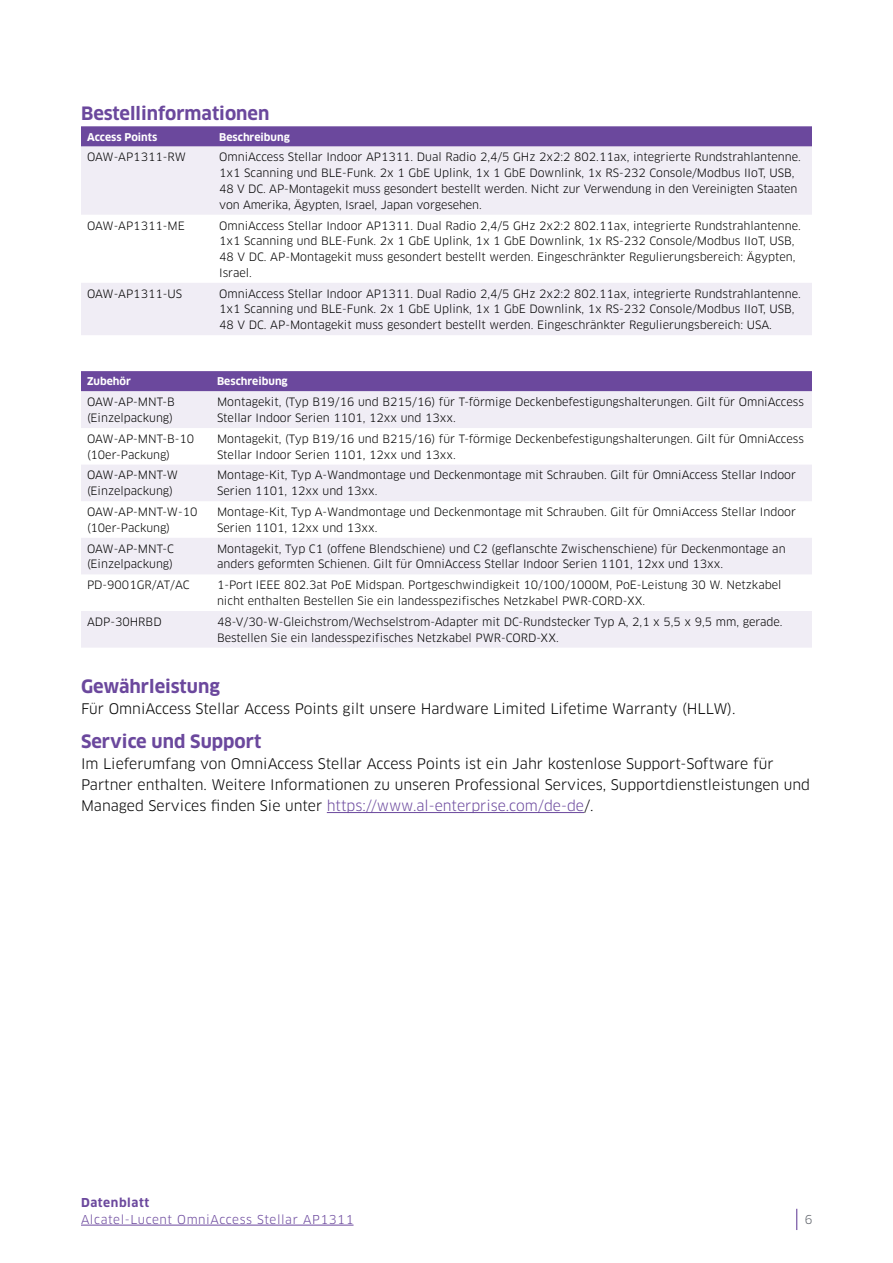
<style>
.page{position:relative;width:893px;height:1263px;background:#fff}
.page>*{position:absolute;margin:0;border:0;box-sizing:border-box;transform-origin:0 0}
.t1{font:700 18px "Clan OT";color:#6b489d}
.t2{font:14.25px/21px "Clan OT";color:#000}
.t3{font:12px "Clan OT";letter-spacing:.05em;color:#6b489d}
.t4{font:700 12px "Clan OT";letter-spacing:.05em;color:#6b489d}
.t5{font:12px "Clan OT";color:#5f636a}
.t6{font:11.25px/15.8px "Clan OT";color:#000}
.t7{font:700 10.5px "Clan OT";color:#fff}
.s1{color:#6b489d}
</style>
<div class="page">
<svg style="left:796px;top:1209px;width:1px;height:21px"></svg>
<hr style="left:81px;top:1225px;width:273px;height:1px;background:#6b489d">
<hr style="left:327px;top:812px;width:257px;height:1px;background:#6b489d">
<svg style="left:81px;top:126px;width:731px;height:21px;background:#7150a1"></svg>
<svg style="left:81px;top:147px;width:731px;height:188px;fill:#f0edf5"></svg>
<div style="left:81px;top:371px;width:731px;height:20px;background:#6b489d"></div>
<svg style="left:81px;top:391px;width:731px;height:257px;fill:#f0edf5"></svg>
<h1 class="t1" style="left:81px;top:103px;width:190px">Bestellinformationen</h1>
<p class="t7" style="left:87px;top:131px;width:72px">Access Points</p>
<p class="t7" style="left:219px;top:131px;width:72px">Beschreibung</p>
<p class="t6" style="left:87px;top:149px;width:100px">OAW-AP1311-RW</p>
<p class="t6" style="left:219px;top:149px;width:583px">OmniAccess Stellar Indoor AP1311. Dual Radio 2,4/5 GHz 2x2:2 802.11ax, integrierte Rundstrahlantenne.<br>1x1 Scanning und BLE-Funk. 2x 1 GbE Uplink, 1x 1 GbE Downlink, 1x RS-232 Console/Modbus IIoT, USB, 48 V DC. AP-Montagekit muss gesondert bestellt werden. Nicht zur Verwendung in den Vereinigten Staaten von Amerika, Ägypten, Israel, Japan vorgesehen.</p>
<p class="t6" style="left:87px;top:218px;width:99px">OAW-AP1311-ME</p>
<p class="t6" style="left:219px;top:218px;width:583px">OmniAccess Stellar Indoor AP1311. Dual Radio 2,4/5 GHz 2x2:2 802.11ax, integrierte Rundstrahlantenne.<br>1x1 Scanning und BLE-Funk. 2x 1 GbE Uplink, 1x 1 GbE Downlink, 1x RS-232 Console/Modbus IIoT, USB, 48 V DC. AP-Montagekit muss gesondert bestellt werden. Eingeschränkter Regulierungsbereich: Ägypten, Israel.</p>
<p class="t6" style="left:87px;top:286px;width:97px">OAW-AP1311-US</p>
<p class="t6" style="left:219px;top:286px;width:583px">OmniAccess Stellar Indoor AP1311. Dual Radio 2,4/5 GHz 2x2:2 802.11ax, integrierte Rundstrahlantenne.<br>1x1 Scanning und BLE-Funk. 2x 1 GbE Uplink, 1x 1 GbE Downlink, 1x RS-232 Console/Modbus IIoT, USB,<br>48 V DC. AP-Montagekit muss gesondert bestellt werden. Eingeschränkter Regulierungsbereich: USA.</p>
<p class="t7" style="left:87px;top:375px;width:45px">Zubehör</p>
<p class="t7" style="left:217px;top:375px;width:72px">Beschreibung</p>
<p class="t6" style="left:87px;top:394px;width:89px">OAW-AP-MNT-B (Einzelpackung)</p>
<p class="t6" style="left:217px;top:394px;width:588px">Montagekit, (Typ B19/16 und B215/16) für T-förmige Deckenbefestigungshalterungen. Gilt für OmniAccess<br>Stellar Indoor Serien 1101, 12xx und 13xx.</p>
<p class="t6" style="left:87px;top:431px;width:109px">OAW-AP-MNT-B-10 (10er-Packung)</p>
<p class="t6" style="left:217px;top:431px;width:588px">Montagekit, (Typ B19/16 und B215/16) für T-förmige Deckenbefestigungshalterungen. Gilt für OmniAccess<br>Stellar Indoor Serien 1101, 12xx und 13xx.</p>
<p class="t6" style="left:87px;top:467px;width:93px">OAW-AP-MNT-W (Einzelpackung)</p>
<p class="t6" style="left:217px;top:467px;width:580px">Montage-Kit, Typ A-Wandmontage und Deckenmontage mit Schrauben. Gilt für OmniAccess Stellar Indoor<br>Serien 1101, 12xx und 13xx.</p>
<p class="t6" style="left:87px;top:504px;width:112px">OAW-AP-MNT-W-10 (10er-Packung)</p>
<p class="t6" style="left:217px;top:504px;width:580px">Montage-Kit, Typ A-Wandmontage und Deckenmontage mit Schrauben. Gilt für OmniAccess Stellar Indoor<br>Serien 1101, 12xx und 13xx.</p>
<p class="t6" style="left:87px;top:541px;width:88px">OAW-AP-MNT-C (Einzelpackung)</p>
<p class="t6" style="left:217px;top:541px;width:570px">Montagekit, Typ C1 (offene Blendschiene) und C2 (geflanschte Zwischenschiene) für Deckenmontage an anders geformten Schienen. Gilt für OmniAccess Stellar Indoor Serien 1101, 12xx und 13xx.</p>
<p class="t6" style="left:87px;top:577px;width:104px">PD-9001GR/AT/AC</p>
<p class="t6" style="left:217px;top:577px;width:566px">1-Port IEEE 802.3at PoE Midspan. Portgeschwindigkeit 10/100/1000M, PoE-Leistung 30 W. Netzkabel nicht enthalten Bestellen Sie ein landesspezifisches Netzkabel PWR-CORD-XX.</p>
<p class="t6" style="left:87px;top:614px;width:76px">ADP-30HRBD</p>
<p class="t6" style="left:217px;top:614px;width:567px">48-V/30-W-Gleichstrom/Wechselstrom-Adapter mit DC-Rundstecker Typ A, 2,1 x 5,5 x 9,5 mm, gerade.<br>Bestellen Sie ein landesspezifisches Netzkabel PWR-CORD-XX.</p>
<h1 class="t1" style="left:81px;top:676px;width:140px">Gewährleistung</h1>
<p class="t2" style="left:81px;top:698px;width:656px">Für OmniAccess Stellar Access Points gilt unsere Hardware Limited Lifetime Warranty (HLLW).</p>
<h1 class="t1" style="left:81px;top:731px;width:182px">Service und Support</h1>
<p class="t2" style="left:81px;top:753px;width:731px">Im Lieferumfang von OmniAccess Stellar Access Points ist ein Jahr kostenlose Support-Software für<br>Partner enthalten. Weitere Informationen zu unseren Professional Services, Supportdienstleistungen und<br>Managed Services finden Sie unter <span class="s1">https://www.al-enterprise.com/de-de</span>/.</p>
<p class="t4" style="left:81px;top:1196px;width:70px">Datenblatt</p>
<p class="t3" style="left:81px;top:1212px;width:274px">Alcatel-Lucent OmniAccess Stellar AP1311</p>
<p class="t5" style="left:805px;top:1212px;width:9px">6</p>
</div>
